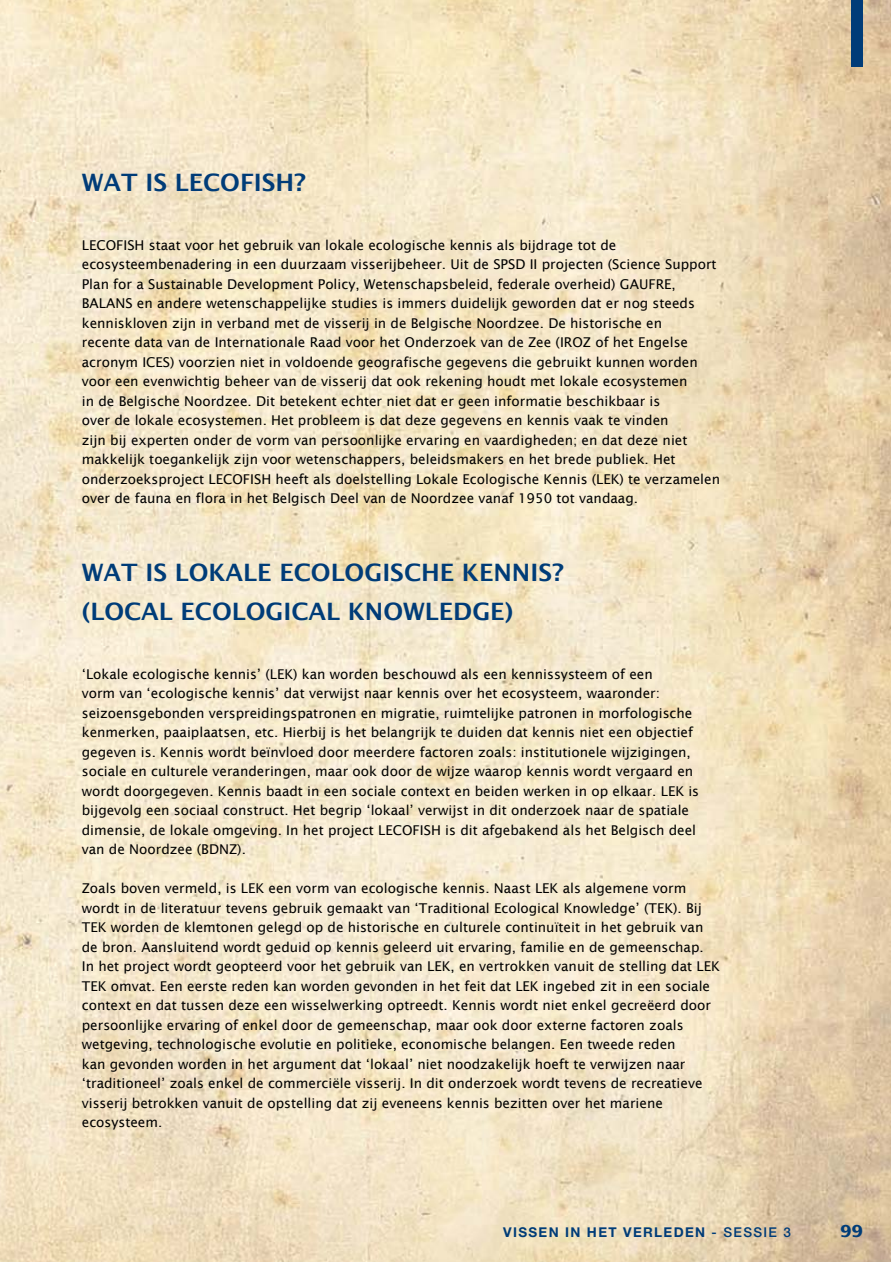
<style>
.page{position:relative;width:891px;height:1262px;background:#fff}
.page>*{position:absolute;margin:0;border:0;box-sizing:border-box;transform-origin:0 0}
.t1{font:600 24px/39px "Lucida Sans";color:#003c78}
.t2{font:700 16.5px "Lucida Sans Std";color:#003c78}
.t3{font:13.5px/19.5px "Lucida Sans";color:#000}
.t4{font:700 13.5px "Helvetica Neue LT Std";letter-spacing:.1em;color:#003c78}
.s1{font-weight:500}
</style>
<div class="page">
<img style="left:0;top:0;width:890px;height:1052px">
<img style="left:0;top:1052px;width:890px;height:210px">
<div style="left:850px;top:0;width:12px;height:67px;background:#003c78"></div>
<h1 class="t1" style="left:82px;top:163px;width:226px">WAT IS LECOFISH?</h1>
<p class="t3" style="left:82px;top:235px;width:639px">LECOFISH staat voor het gebruik van lokale ecologische kennis als bijdrage tot de ecosysteembenadering in een duurzaam visserijbeheer. Uit de SPSD II projecten (Science Support Plan for a Sustainable Development Policy, Wetenschapsbeleid, federale overheid) GAUFRE, BALANS en andere wetenschappelijke studies is immers duidelijk geworden dat er nog steeds kenniskloven zijn in verband met de visserij in de Belgische Noordzee. De historische en<br>recente data van de Internationale Raad voor het Onderzoek van de Zee (IROZ of het Engelse acronym ICES) voorzien niet in voldoende geografische gegevens die gebruikt kunnen worden voor een evenwichtig beheer van de visserij dat ook rekening houdt met lokale ecosystemen<br>in de Belgische Noordzee. Dit betekent echter niet dat er geen informatie beschikbaar is<br>over de lokale ecosystemen. Het probleem is dat deze gegevens en kennis vaak te vinden<br>zijn bij experten onder de vorm van persoonlijke ervaring en vaardigheden; en dat deze niet makkelijk toegankelijk zijn voor wetenschappers, beleidsmakers en het brede publiek. Het onderzoeksproject LECOFISH heeft als doelstelling Lokale Ecologische Kennis (LEK) te verzamelen over de fauna en flora in het Belgisch Deel van de Noordzee vanaf 1950 tot vandaag.</p>
<h1 class="t1" style="left:82px;top:553px;width:483px">WAT IS LOKALE ECOLOGISCHE KENNIS? (LOCAL ECOLOGICAL KNOWLEDGE)</h1>
<p class="t3" style="left:82px;top:664px;width:618px">‘Lokale ecologische kennis’ (LEK) kan worden beschouwd als een kennissysteem of een<br>vorm van ‘ecologische kennis’ dat verwijst naar kennis over het ecosysteem, waaronder: seizoensgebonden verspreidingspatronen en migratie, ruimtelijke patronen in morfologische kenmerken, paaiplaatsen, etc. Hierbij is het belangrijk te duiden dat kennis niet een objectief gegeven is. Kennis wordt beïnvloed door meerdere factoren zoals: institutionele wijzigingen, sociale en culturele veranderingen, maar ook door de wijze waarop kennis wordt vergaard en wordt doorgegeven. Kennis baadt in een sociale context en beiden werken in op elkaar. LEK is bijgevolg een sociaal construct. Het begrip ‘lokaal’ verwijst in dit onderzoek naar de spatiale dimensie, de lokale omgeving. In het project LECOFISH is dit afgebakend als het Belgisch deel van de Noordzee (BDNZ).</p>
<p class="t3" style="left:82px;top:879px;width:639px">Zoals boven vermeld, is LEK een vorm van ecologische kennis. Naast LEK als algemene vorm wordt in de literatuur tevens gebruik gemaakt van ‘Traditional Ecological Knowledge’ (TEK). Bij TEK worden de klemtonen gelegd op de historische en culturele continuïteit in het gebruik van de bron. Aansluitend wordt geduid op kennis geleerd uit ervaring, familie en de gemeenschap.<br>In het project wordt geopteerd voor het gebruik van LEK, en vertrokken vanuit de stelling dat LEK TEK omvat. Een eerste reden kan worden gevonden in het feit dat LEK ingebed zit in een sociale context en dat tussen deze een wisselwerking optreedt. Kennis wordt niet enkel gecreëerd door persoonlijke ervaring of enkel door de gemeenschap, maar ook door externe factoren zoals wetgeving, technologische evolutie en politieke, economische belangen. Een tweede reden<br>kan gevonden worden in het argument dat ‘lokaal’ niet noodzakelijk hoeft te verwijzen naar ‘traditioneel’ zoals enkel de commerciële visserij. In dit onderzoek wordt tevens de recreatieve visserij betrokken vanuit de opstelling dat zij eveneens kennis bezitten over het mariene ecosysteem.</p>
<p class="t4" style="left:503px;top:1224px;width:289px">VISSEN IN HET VERLEDEN <span class="s1">- SESSIE 3</span></p>
<p class="t2" style="left:839px;top:1222px;width:24px">99</p>
</div>
